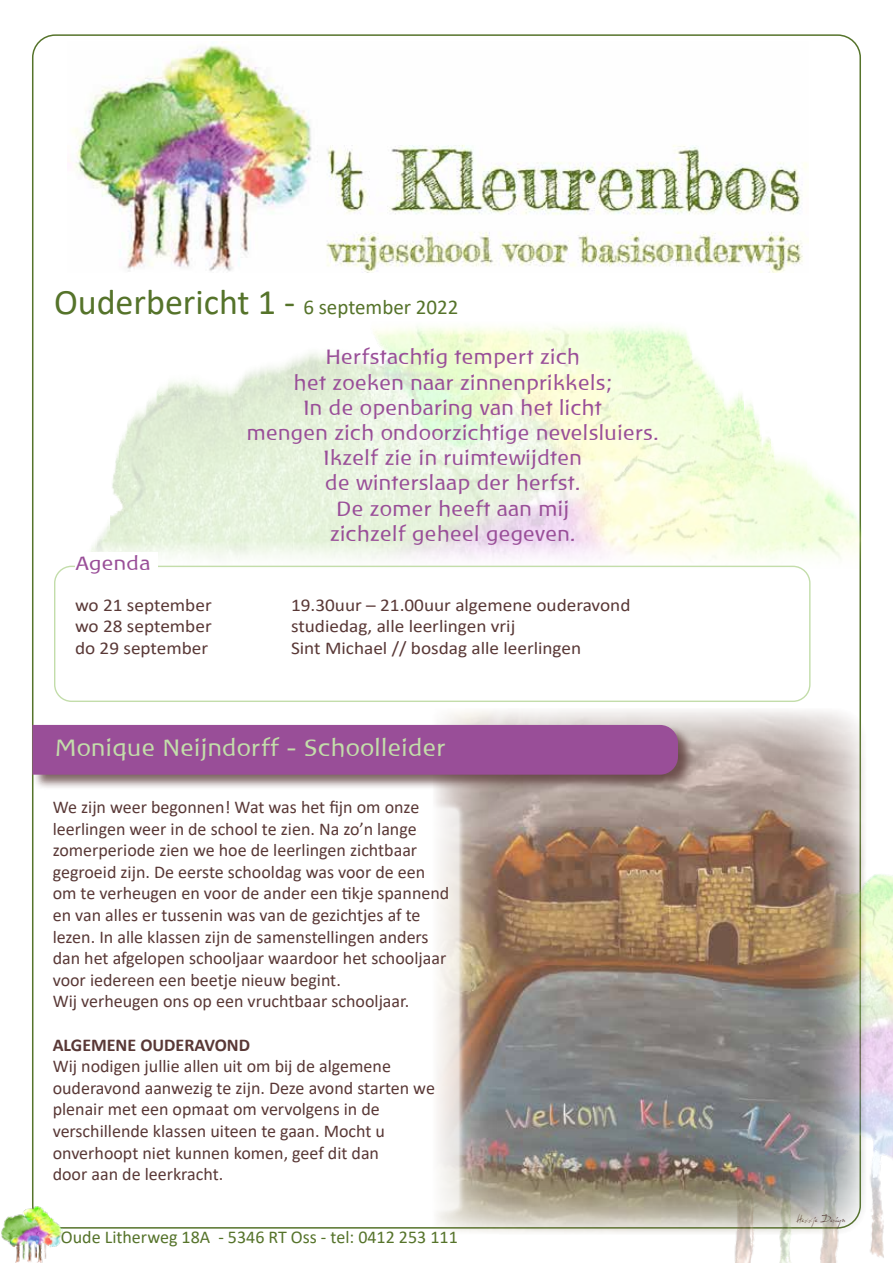
<style>
.page{position:relative;width:893px;height:1263px;background:#fff}
.page>*{position:absolute;margin:0;border:0;box-sizing:border-box;transform-origin:0 0}
.t1{font:36px "Calibri";color:#55732a}
.t2{font:24px "Baar Philos";color:#c3ddaa}
.t3{font:21px/25.2px "Baar Philos";color:#994e98;text-align:center}
.t4{font:19.65px "Baar Philos";color:#994e98;scale:1.07 1}
.t5{font:18px/21.6px "Calibri";color:#593836}
.t6{font:18px "Calibri";color:#593836;scale:1.07 1}
.t7{font:18px "Calibri";color:#55732a}
.t8{font:700 18px "Calibri";color:#593836}
.t9{font:9px "Dali";letter-spacing:-.025em;color:#593836}
.s1{font-size:21px}
</style>
<div class="page">
<img style="left:72px;top:45px;width:735px;height:228px">
<img style="left:734px;top:874px;width:159px;height:389px">
<img style="left:1px;top:1204px;width:62px;height:59px">
<img style="left:432px;top:708px;width:434px;height:527px">
<img style="left:57px;top:319px;width:804px;height:255px">
<div style="left:54px;top:566px;width:756px;height:136px;border:1px solid #c3ddaa;border-radius:17px"></div>
<div style="left:75px;top:552px;width:83px;height:22px;background:#fff"></div>
<div style="left:32px;top:724px;width:662px;height:67px;background:#593836;opacity:.75"></div>
<div style="left:32px;top:725px;width:646px;height:50px;background:#994e98"></div>
<div style="left:56px;top:799px;width:410px;height:419px;background:#fff;border-radius:18px"></div>
<h1 class="t1" style="left:54px;top:277px;width:406px">Ouderbericht 1 - <span class="s1">6 september 2022</span></h1>
<p class="t3" style="left:247px;top:345px;width:413px">Herfstachtig tempert zich<br>het zoeken naar zinnenprikkels;<br>In de openbaring van het licht<br>mengen zich ondoorzichtige nevelsluiers.<br>Ikzelf zie in ruimtewijdten<br>de winterslaap der herfst.<br>De zomer heeft aan mij<br>zichzelf geheel gegeven.</p>
<p class="t4" style="left:75px;top:552px;width:72px">Agenda</p>
<p class="t6" style="left:75px;top:592px;width:129px">wo 21 september</p>
<p class="t6" style="left:291px;top:592px;width:319px">19.30uur – 21.00uur algemene ouderavond</p>
<p class="t6" style="left:75px;top:614px;width:129px">wo 28 september</p>
<p class="t6" style="left:291px;top:614px;width:211px">studiedag, alle leerlingen vrij</p>
<p class="t6" style="left:75px;top:636px;width:126px">do 29 september</p>
<p class="t6" style="left:291px;top:636px;width:273px">Sint Michael // bosdag alle leerlingen</p>
<h2 class="t2" style="left:54px;top:735px;width:392px">Monique Neijndorff - Schoolleider</h2>
<p class="t5" style="left:53px;top:796px;width:398px">We zijn weer begonnen! Wat was het fijn om onze leerlingen weer in de school te zien. Na zo’n lange zomerperiode zien we hoe de leerlingen zichtbaar gegroeid zijn. De eerste schooldag was voor de een om te verheugen en voor de ander een tikje spannend en van alles er tussenin was van de gezichtjes af te lezen. In alle klassen zijn de samenstellingen anders dan het afgelopen schooljaar waardoor het schooljaar voor iedereen een beetje nieuw begint.<br>Wij verheugen ons op een vruchtbaar schooljaar.</p>
<p class="t8" style="left:53px;top:1032px;width:199px">ALGEMENE OUDERAVOND</p>
<p class="t5" style="left:53px;top:1055px;width:384px">Wij nodigen jullie allen uit om bij de algemene ouderavond aanwezig te zijn. Deze avond starten we plenair met een opmaat om vervolgens in de verschillende klassen uiteen te gaan. Mocht u onverhoopt niet kunnen komen, geef dit dan<br>door aan de leerkracht.</p>
<p class="t7" style="left:61px;top:1224px;width:398px">Oude Litherweg 18A - 5346 RT Oss - tel: 0412 253 111</p>
<p class="t9" style="left:796px;top:1214px;width:51px">Hexxje Design</p>
</div>
